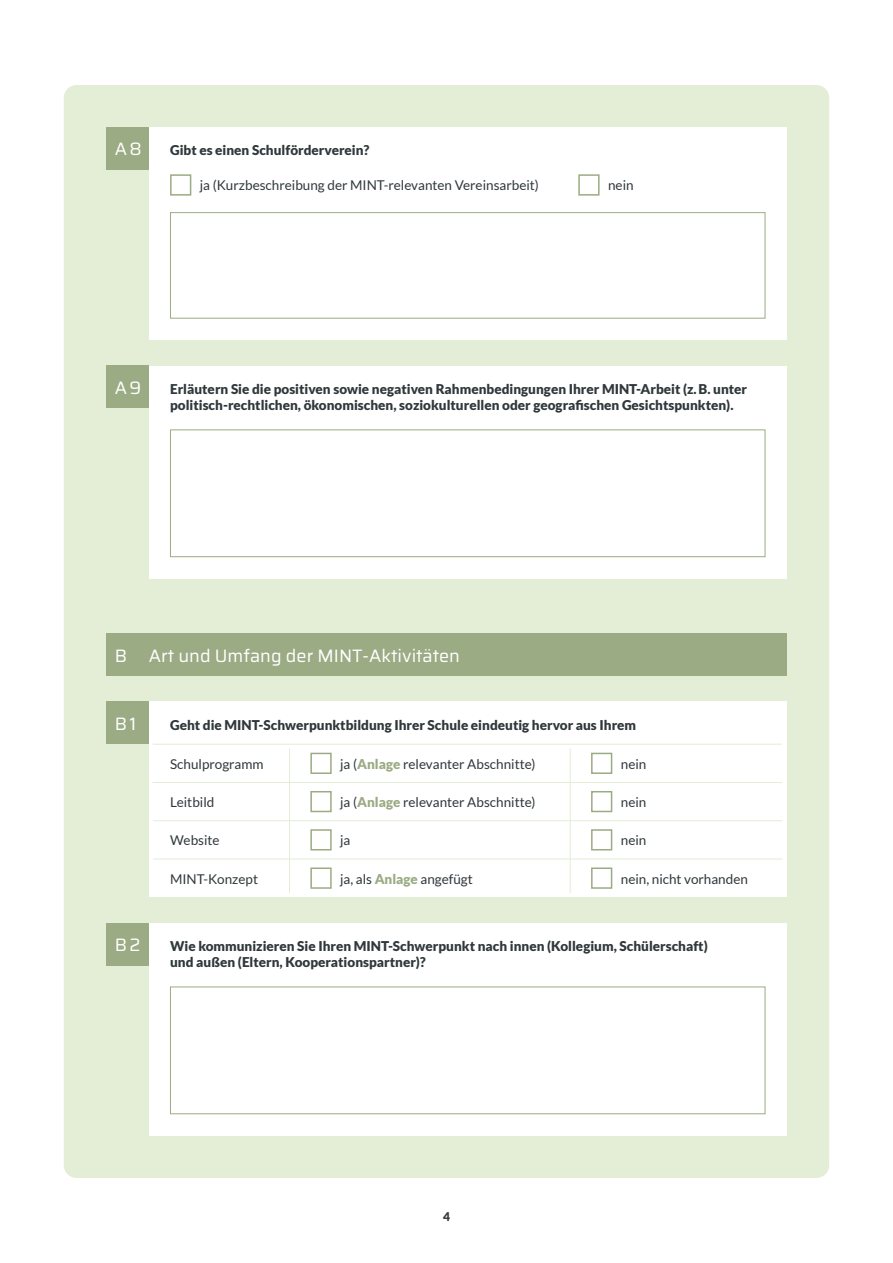
<style>
.page{position:relative;width:893px;height:1263px;background:#fff}
.page>*{position:absolute;margin:0;border:0;box-sizing:border-box;transform-origin:0 0}
.Teil_-_Abschnittsnam{font:18px "Saira";color:#fff}
.Teil_-_Abschnitt{font:18px "Saira";letter-spacing:.125em;color:#fff}
.Frage{font:900 13.5px/16.2px "Lato";color:#30383b}
.Antwort{font:13.5px "Lato";color:#30383b}
.t1{font:900 12px "Lato";color:#30383b}
.s1{font-weight:900;color:#9bab83}
</style>
<div class="page">
<div style="left:64px;top:85px;width:765px;height:1093px;background:#e4edd5;border-radius:13px"></div>
<div style="left:106px;top:128px;width:43px;height:42px;background:#9bab83"></div>
<div style="left:149px;top:128px;width:638px;height:212px;background:#fff"></div>
<div style="left:170px;top:174px;width:21px;height:22px;border:2px solid #9bab83"></div>
<div style="left:578px;top:174px;width:22px;height:22px;border:2px solid #9bab83"></div>
<div style="left:170px;top:212px;width:595px;height:107px;border:1px solid #9bab83"></div>
<div style="left:106px;top:366px;width:43px;height:42px;background:#9bab83"></div>
<div style="left:149px;top:366px;width:638px;height:212px;background:#fff"></div>
<div style="left:170px;top:429px;width:595px;height:128px;border:1px solid #9bab83"></div>
<div style="left:106px;top:634px;width:681px;height:42px;background:#9bab83"></div>
<div style="left:106px;top:702px;width:43px;height:42px;background:#9bab83"></div>
<div style="left:149px;top:702px;width:638px;height:195px;background:#fff"></div>
<hr style="left:153px;top:744px;width:629px;height:1px;background:#e4edd5">
<hr style="left:153px;top:782px;width:629px;height:1px;background:#e4edd5">
<hr style="left:289px;top:748px;width:1px;height:145px;background:#e4edd5">
<hr style="left:153px;top:820px;width:629px;height:1px;background:#e4edd5">
<hr style="left:570px;top:748px;width:1px;height:145px;background:#e4edd5">
<div style="left:310px;top:753px;width:22px;height:21px;border:2px solid #9bab83"></div>
<div style="left:591px;top:753px;width:21px;height:21px;border:2px solid #9bab83"></div>
<div style="left:310px;top:791px;width:22px;height:21px;border:2px solid #9bab83"></div>
<div style="left:591px;top:791px;width:21px;height:21px;border:2px solid #9bab83"></div>
<div style="left:310px;top:829px;width:22px;height:21px;border:2px solid #9bab83"></div>
<div style="left:591px;top:829px;width:21px;height:21px;border:2px solid #9bab83"></div>
<hr style="left:153px;top:859px;width:629px;height:1px;background:#e4edd5">
<div style="left:310px;top:867px;width:22px;height:22px;border:2px solid #9bab83"></div>
<div style="left:591px;top:867px;width:21px;height:22px;border:2px solid #9bab83"></div>
<div style="left:106px;top:923px;width:43px;height:42px;background:#9bab83"></div>
<div style="left:149px;top:923px;width:638px;height:212px;background:#fff"></div>
<div style="left:170px;top:986px;width:595px;height:128px;border:1px solid #9bab83"></div>
<p class="Teil_-_Abschnitt" style="left:115px;top:136px;width:28px">A8</p>
<p class="Frage" style="left:170px;top:142px;width:201px">Gibt es einen Schulförderverein?</p>
<p class="Antwort" style="left:200px;top:178px;width:341px">ja (Kurzbeschreibung der MINT-relevanten Vereinsarbeit)</p>
<p class="Antwort" style="left:608px;top:178px;width:27px">nein</p>
<p class="Teil_-_Abschnitt" style="left:115px;top:374px;width:28px">A9</p>
<p class="Frage" style="left:170px;top:380px;width:579px">Erläutern Sie die positiven sowie negativen Rahmenbedingungen Ihrer MINT-Arbeit (z.B. unter politisch-rechtlichen, ökonomischen, soziokulturellen oder geografischen Gesichtspunkten).</p>
<p class="Teil_-_Abschnittsnam" style="left:115px;top:642px;width:347px">B Art und Umfang der MINT-Aktivitäten</p>
<p class="Teil_-_Abschnitt" style="left:115px;top:710px;width:23px">B1</p>
<p class="Frage" style="left:170px;top:716px;width:468px">Geht die MINT-Schwerpunktbildung Ihrer Schule eindeutig hervor aus Ihrem</p>
<p class="Antwort" style="left:170px;top:756px;width:95px">Schulprogramm</p>
<p class="Antwort" style="left:170px;top:795px;width:46px">Leitbild</p>
<p class="Antwort" style="left:170px;top:833px;width:51px">Website</p>
<p class="Antwort" style="left:340px;top:756px;width:197px">ja (<span class="s1">Anlage</span> relevanter Abschnitte)</p>
<p class="Antwort" style="left:621px;top:756px;width:27px">nein</p>
<p class="Antwort" style="left:340px;top:795px;width:197px">ja (<span class="s1">Anlage</span> relevanter Abschnitte)</p>
<p class="Antwort" style="left:621px;top:795px;width:27px">nein</p>
<p class="Antwort" style="left:340px;top:833px;width:12px">ja</p>
<p class="Antwort" style="left:621px;top:833px;width:27px">nein</p>
<p class="Antwort" style="left:170px;top:871px;width:89px">MINT-Konzept</p>
<p class="Antwort" style="left:340px;top:871px;width:134px">ja, als <span class="s1">Anlage</span> angefügt</p>
<p class="Antwort" style="left:621px;top:871px;width:129px">nein, nicht vorhanden</p>
<p class="Teil_-_Abschnitt" style="left:115px;top:931px;width:27px">B2</p>
<p class="Frage" style="left:170px;top:937px;width:539px">Wie kommunizieren Sie Ihren MINT-Schwerpunkt nach innen (Kollegium, Schülerschaft) und außen (Eltern, Kooperationspartner)?</p>
<p class="t1" style="left:443px;top:1209px;width:8px">4</p>
</div>
